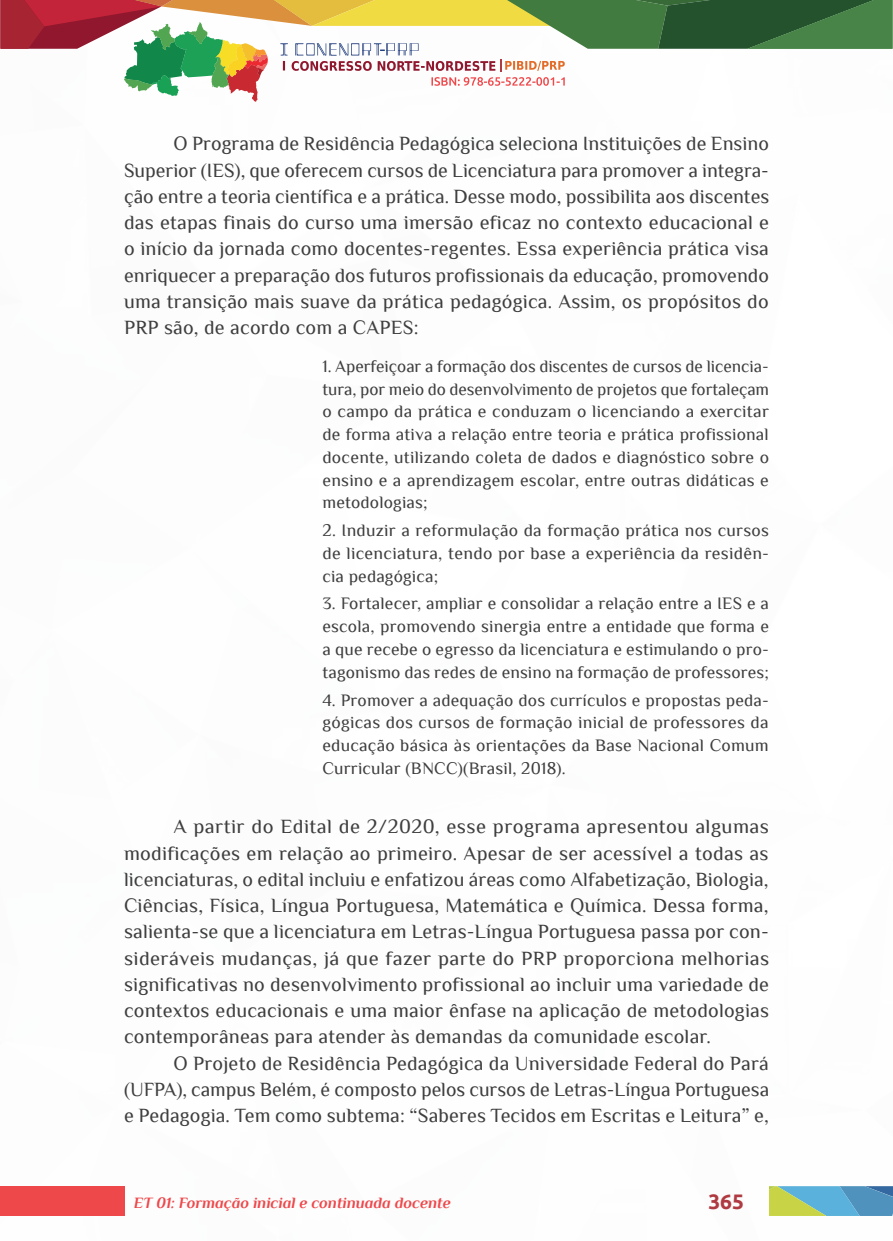
<style>
.page{position:relative;width:893px;height:1241px;background:#fff}
.page>*{position:absolute;margin:0;border:0;box-sizing:border-box;transform-origin:0 0}
.t1{font:700 21px "Ubuntu";color:#af3a41}
._6_CORPO{font:20.12px/26.2px "Philosopher";letter-spacing:.01em;color:#3e3e3f;text-align:justify}
._9_CITACAO{font:17.5px/22.8px "Philosopher";letter-spacing:.01em;color:#3e3e3f;text-align:justify}
.t2{font:italic 700 15.75px "Philosopher";color:#ef484b}
</style>
<div class="page">
<div style="left:0;top:1185px;width:124px;height:30px;background:#ef484b"></div>
<svg style="left:0;top:0;width:892px;height:102px"></svg>
<svg style="left:769px;top:1186px;width:124px;height:29px;background:#72aea9"></svg>
<p class="_6_CORPO" style="left:124px;top:131px;width:647px;text-indent:50px">O Programa de Residência Pedagógica seleciona Instituições de Ensino Superior (IES), que oferecem cursos de Licenciatura para promover a integra&shy;ção entre a teoria científica e a prática. Desse modo, possibilita aos discentes das etapas finais do curso uma imersão eficaz no contexto educacional e o início da jornada como docentes-regentes. Essa experiência prática visa enriquecer a preparação dos futuros profissionais da educação, promovendo uma transição mais suave da prática pedagógica. Assim, os propósitos do PRP são, de acordo com a CAPES:</p>
<p class="_9_CITACAO" style="left:322px;top:355px;width:448px">1. Aperfeiçoar a formação dos discentes de cursos de licencia&shy;tura, por meio do desenvolvimento de projetos que fortaleçam o campo da prática e conduzam o licenciando a exercitar de forma ativa a relação entre teoria e prática profissional docente, utilizando coleta de dados e diagnóstico sobre o ensino e a aprendizagem escolar, entre outras didáticas e metodologias;</p>
<p class="_9_CITACAO" style="left:322px;top:519px;width:448px">2. Induzir a reformulação da formação prática nos cursos de licenciatura, tendo por base a experiência da residên&shy;cia pedagógica;</p>
<p class="_9_CITACAO" style="left:322px;top:592px;width:448px">3. Fortalecer, ampliar e consolidar a relação entre a IES e a escola, promovendo sinergia entre a entidade que forma e a que recebe o egresso da licenciatura e estimulando o pro&shy;tagonismo das redes de ensino na formação de professores;</p>
<p class="_9_CITACAO" style="left:322px;top:688px;width:448px">4. Promover a adequação dos currículos e propostas peda&shy;gógicas dos cursos de formação inicial de professores da educação básica às orientações da Base Nacional Comum Curricular (BNCC)(Brasil, 2018).</p>
<p class="_6_CORPO" style="left:124px;top:813px;width:647px;text-indent:50px">A partir do Edital de 2/2020, esse programa apresentou algumas modificações em relação ao primeiro. Apesar de ser acessível a todas as licenciaturas, o edital incluiu e enfatizou áreas como Alfabetização, Biologia, Ciências, Física, Língua Portuguesa, Matemática e Química. Dessa forma, salienta-se que a licenciatura em Letras-Língua Portuguesa passa por con&shy;sideráveis mudanças, já que fazer parte do PRP proporciona melhorias significativas no desenvolvimento profissional ao incluir uma variedade de contextos educacionais e uma maior ênfase na aplicação de metodologias contemporâneas para atender às demandas da comunidade escolar.</p>
<p class="_6_CORPO" style="left:124px;top:1049px;width:647px;text-indent:50px">O Projeto de Residência Pedagógica da Universidade Federal do Pará (UFPA), campus Belém, é composto pelos cursos de Letras-Língua Portuguesa e Pedagogia. Tem como subtema: “Saberes Tecidos em Escritas e Leitura” e,</p>
<p class="t2" style="left:134px;top:1193px;width:318px">ET 01: Formação inicial e continuada docente</p>
<p class="t1" style="left:708px;top:1188px;width:37px">365</p>
</div>
